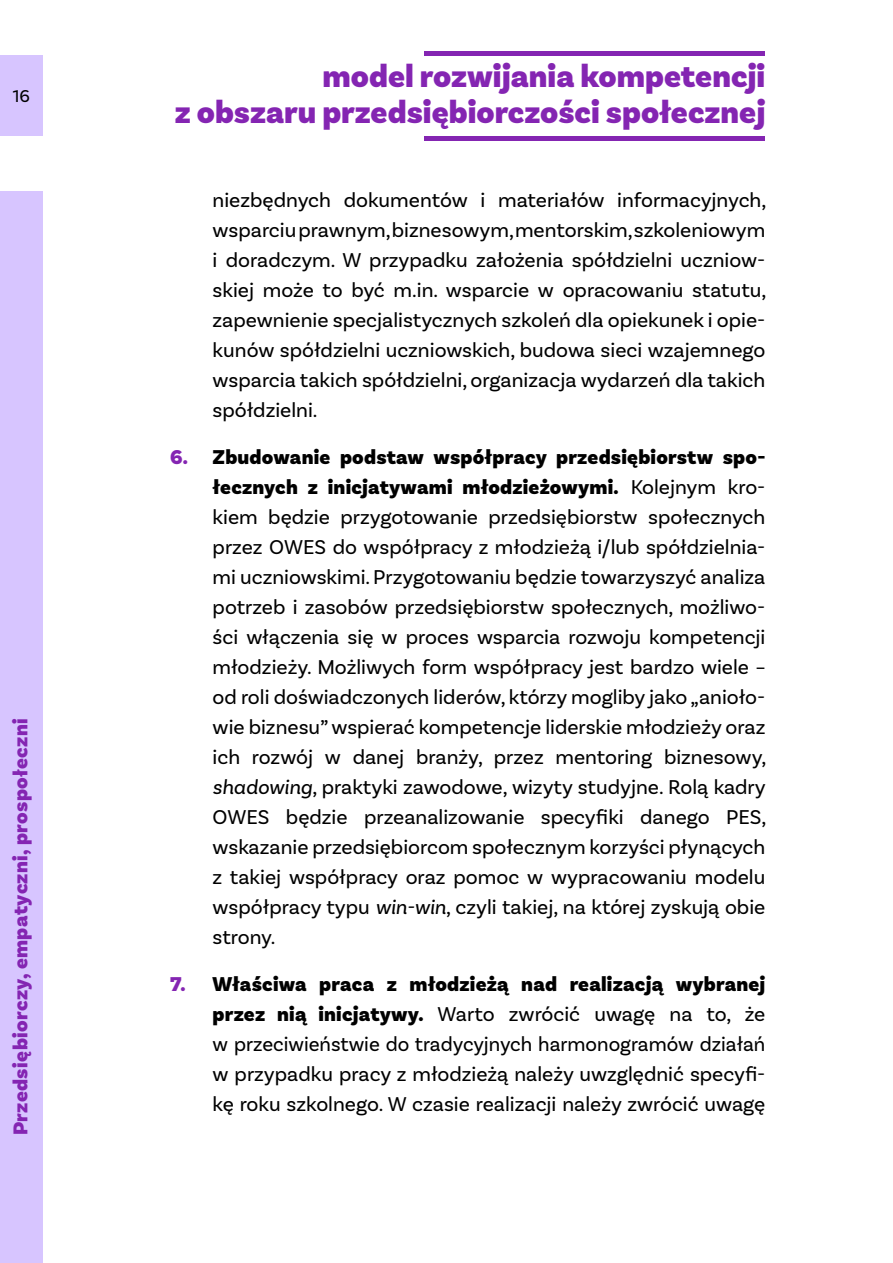
<style>
.page{position:relative;width:893px;height:1263px;background:#fff}
.page>*{position:absolute;margin:0;border:0;box-sizing:border-box;transform-origin:0 0}
.t1{font:900 33px/36px "Basic Sans";color:#8425b2;text-align:right}
.t2{font:21px/30px "Basic Sans";color:#000;text-align:justify}
.t3{font:900 21px "Basic Sans";letter-spacing:.02em;color:#8425b2}
.t4{font:18px "Basic Sans";color:#000}
.s1{font-weight:900;color:#8425b2}
.s2{font-weight:900}
.s3{font-style:italic}
</style>
<div class="page">
<div style="left:0;top:191px;width:43px;height:1072px;background:#d7c5ff"></div>
<div style="left:0;top:55px;width:43px;height:81px;background:#d7c5ff"></div>
<hr style="left:424px;top:136px;width:341px;height:4px;background:#8425b2">
<hr style="left:424px;top:51px;width:341px;height:4px;background:#8425b2">
<p class="t4" style="left:13px;top:86px;width:19px">16</p>
<p class="t3" style="left:8px;top:1135px;width:419px;rotate:-90deg">Przedsiębiorczy, empatyczni, prospołeczni</p>
<h1 class="t1" style="left:175px;top:59px;width:592px">model rozwijania kompetencji<br>z obszaru przedsiębiorczości społecznej</h1>
<p class="t2" style="left:213px;top:185px;width:555px">niezbędnych dokumentów i materiałów informacyjnych, wsparciu prawnym, biznesowym, mentorskim, szkoleniowym i doradczym. W przypadku założenia spółdzielni uczniow&shy;skiej może to być m.in. wsparcie w opracowaniu statutu, zapewnienie specjalistycznych szkoleń dla opiekunek i opie&shy;kunów spółdzielni uczniowskich, budowa sieci wzajemnego wsparcia takich spółdzielni, organizacja wydarzeń dla takich spółdzielni.</p>
<p class="t2" style="left:213px;top:442px;width:555px;text-indent:-43px"><span class="s1">6.</span> <span class="s2">Zbudowanie podstaw współpracy przedsiębiorstw spo&shy;łecznych z inicjatywami młodzieżowymi.</span> Kolejnym kro&shy;kiem będzie przygotowanie przedsiębiorstw społecznych przez OWES do współpracy z młodzieżą i/lub spółdzielnia&shy;mi uczniowskimi. Przygotowaniu będzie towarzyszyć analiza potrzeb i zasobów przedsiębiorstw społecznych, możliwo&shy;ści włączenia się w proces wsparcia rozwoju kompetencji młodzieży. Możliwych form współpracy jest bardzo wiele – od roli doświadczonych liderów, którzy mogliby jako „anioło&shy;wie biznesu” wspierać kompetencje liderskie młodzieży oraz ich rozwój w danej branży, przez mentoring biznesowy, <span class="s3">shadowing</span>, praktyki zawodowe, wizyty studyjne. Rolą kadry OWES będzie przeanalizowanie specyfiki danego PES, wskazanie przedsiębiorcom społecznym korzyści płynących z takiej współpracy oraz pomoc w wypracowaniu modelu współpracy typu <span class="s3">win-win</span>, czyli takiej, na której zyskują obie strony.</p>
<p class="t2" style="left:213px;top:969px;width:554px;text-indent:-43px"><span class="s1">7.</span> <span class="s2">Właściwa praca z młodzieżą nad realizacją wybranej przez nią inicjatywy.</span> Warto zwrócić uwagę na to, że w przeciwieństwie do tradycyjnych harmonogramów działań w przypadku pracy z młodzieżą należy uwzględnić specyfi&shy;kę roku szkolnego. W czasie realizacji należy zwrócić uwagę</p>
</div>
